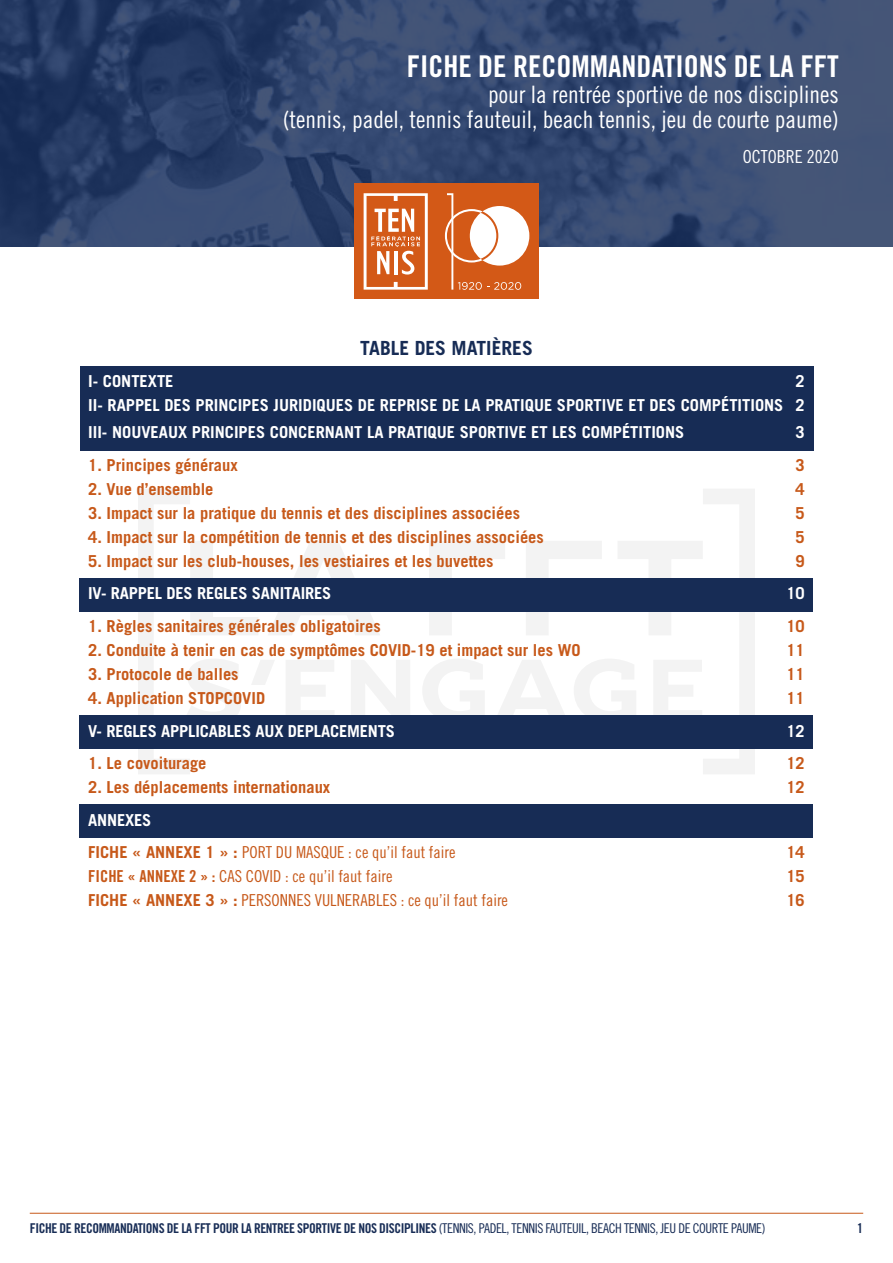
<style>
.page{position:relative;width:893px;height:1263px;background:#fff}
.page>*{position:absolute;margin:0;border:0;box-sizing:border-box;transform-origin:0 0}
.t1{font:30px "Trade Gothic Bold Cond Twenty";color:#fff}
.t2{font:24px/25.5px "Trade Gothic Cond Eighteen";color:#fff;text-align:right}
.t3{font:700 19.5px "Trade Gothic";color:#172c55}
.t4{font:18px "Trade Gothic Cond Eighteen";color:#fff}
.t5{font:700 16.5px "Trade Gothic";color:#c7591a}
.t6{font:700 16.5px/24px "Trade Gothic";color:#fff;text-align:right}
.t7{font:16.5px "Trade Gothic Cond Eighteen";color:#c7591a}
.t8{font:13.5px "Trade Gothic Bold Cond Twenty";letter-spacing:-.03em;color:#172c55}
.s1{font-family:"Trade Gothic";font-weight:700}
.s2{font-family:"Trade Gothic Bold Cond Twenty"}
.s3{font-family:"Trade Gothic Cond Eighteen"}
</style>
<div class="page">
<svg style="left:0;top:0;width:893px;height:247px;background:#33466d"></svg>
<hr style="left:30px;top:1213px;width:833px;height:1px;background:#c7591a">
<div style="left:354px;top:184px;width:185px;height:115px;background:#d35917"></div>
<svg style="left:364px;top:193px;width:64px;height:97px"></svg>
<svg style="left:445px;top:193px;width:84px;height:97px"></svg>
<svg style="left:138px;top:489px;width:272px;height:285px"></svg>
<svg style="left:423px;top:489px;width:332px;height:285px"></svg>
<div style="left:80px;top:366px;width:733px;height:34px;background:#172c55"></div>
<div style="left:80px;top:390px;width:733px;height:34px;background:#172c55"></div>
<div style="left:80px;top:417px;width:733px;height:34px;background:#172c55"></div>
<div style="left:80px;top:578px;width:733px;height:34px;background:#172c55"></div>
<div style="left:80px;top:715px;width:733px;height:34px;background:#172c55"></div>
<div style="left:80px;top:804px;width:733px;height:34px;background:#172c55"></div>
<h1 class="t1" style="left:407px;top:48px;width:434px">FICHE DE RECOMMANDATIONS DE LA FFT</h1>
<h2 class="t2" style="left:283px;top:81px;width:557px">pour la rentrée sportive de nos disciplines<br>(tennis, padel, tennis fauteuil, beach tennis, jeu de courte paume)</h2>
<p class="t4" style="left:743px;top:146px;width:97px">OCTOBRE 2020</p>
<p class="t3" style="left:360px;top:336px;width:174px">TABLE DES MATIÈRES</p>
<p class="t6" style="left:88px;top:369px;width:718px">2<br>II- RAPPEL DES PRINCIPES JURIDIQUES DE REPRISE DE LA PRATIQUE SPORTIVE ET DES COMPÉTITIONS 2</p>
<p class="t6" style="left:88px;top:420px;width:598px">III- NOUVEAUX PRINCIPES CONCERNANT LA PRATIQUE SPORTIVE ET LES COMPÉTITIONS</p>
<p class="t6" style="left:796px;top:420px;width:11px">3</p>
<p class="t5" style="left:88px;top:455px;width:151px">1. Principes généraux</p>
<p class="t5" style="left:796px;top:455px;width:11px">3</p>
<p class="t5" style="left:88px;top:479px;width:127px">2. Vue d’ensemble</p>
<p class="t5" style="left:796px;top:479px;width:11px">4</p>
<p class="t5" style="left:88px;top:503px;width:433px">3. Impact sur la pratique du tennis et des disciplines associées</p>
<p class="t5" style="left:796px;top:503px;width:11px">5</p>
<p class="t5" style="left:88px;top:527px;width:457px">4. Impact sur la compétition de tennis et des disciplines associées</p>
<p class="t5" style="left:796px;top:527px;width:11px">5</p>
<p class="t5" style="left:88px;top:551px;width:407px">5. Impact sur les club-houses, les vestiaires et les buvettes</p>
<p class="t5" style="left:796px;top:551px;width:11px">9</p>
<p class="t6" style="left:88px;top:581px;width:245px">IV- RAPPEL DES REGLES SANITAIRES</p>
<p class="t6" style="left:787px;top:581px;width:20px">10</p>
<p class="t5" style="left:88px;top:616px;width:294px">1. Règles sanitaires générales obligatoires</p>
<p class="t5" style="left:786px;top:616px;width:20px">10</p>
<p class="t5" style="left:88px;top:640px;width:494px">2. Conduite à tenir en cas de symptômes COVID-19 et impact sur les WO</p>
<p class="t5" style="left:786px;top:640px;width:20px">11</p>
<p class="t5" style="left:88px;top:664px;width:152px">3. Protocole de balles</p>
<p class="t5" style="left:786px;top:664px;width:20px">11</p>
<p class="t5" style="left:88px;top:688px;width:179px">4. Application STOPCOVID</p>
<p class="t5" style="left:786px;top:688px;width:20px">11</p>
<p class="t6" style="left:88px;top:718px;width:308px">V- REGLES APPLICABLES AUX DEPLACEMENTS</p>
<p class="t6" style="left:787px;top:718px;width:20px">12</p>
<p class="t5" style="left:88px;top:753px;width:120px">1. Le covoiturage</p>
<p class="t5" style="left:786px;top:753px;width:20px">12</p>
<p class="t5" style="left:88px;top:777px;width:244px">2. Les déplacements internationaux</p>
<p class="t5" style="left:786px;top:777px;width:20px">12</p>
<p class="t6" style="left:88px;top:807px;width:65px">ANNEXES</p>
<p class="t7" style="left:88px;top:842px;width:369px"><span class="s1">FICHE « ANNEXE 1 » :</span> PORT DU MASQUE : ce qu’il faut faire</p>
<p class="t5" style="left:786px;top:842px;width:20px">14</p>
<p class="t7" style="left:88px;top:866px;width:306px"><span class="s2">FICHE « ANNEXE 2 » :</span> CAS COVID : ce qu’il faut faire</p>
<p class="t5" style="left:786px;top:866px;width:20px">15</p>
<p class="t7" style="left:88px;top:890px;width:421px"><span class="s1">FICHE « ANNEXE 3 » :</span> PERSONNES VULNERABLES : ce qu’il faut faire</p>
<p class="t5" style="left:786px;top:890px;width:20px">16</p>
<p class="t6" style="left:88px;top:369px;width:87px">I- CONTEXTE</p>
<p class="t8" style="left:30px;top:1220px;width:737px">FICHE DE RECOMMANDATIONS DE LA FFT POUR LA RENTREE SPORTIVE DE NOS DISCIPLINES <span class="s3">(TENNIS, PADEL, TENNIS FAUTEUIL, BEACH TENNIS, JEU DE COURTE PAUME)</span></p>
<p class="t8" style="left:857px;top:1220px;width:7px">1</p>
</div>
